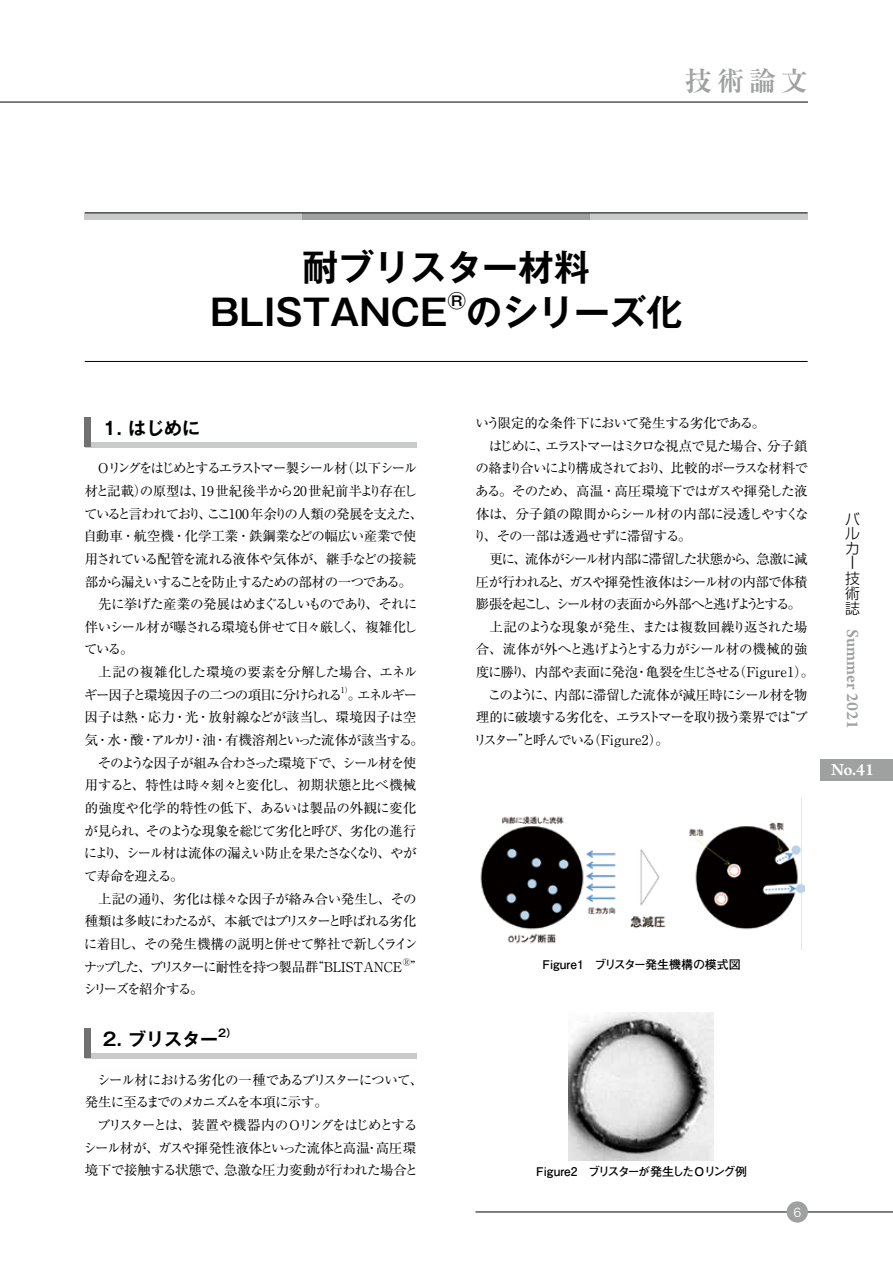
<style>
.page{position:relative;width:893px;height:1263px;background:#fff}
.page>*{position:absolute;margin:0;border:0;box-sizing:border-box;transform-origin:0 0}
.t1{font:700 36px/45px "Gothic MB101 Pro De";color:#000}
.t2{font:700 27px "Ryumin Pro";color:#9fa0a0}
.t3{font:700 21px "Gothic MB101 Pro De";color:#000}
.t4{font:700 18px "Gothic MB101 Pro De";color:#000}
.t5{font:600 18px "Arno Pro";color:#9fa0a0}
.t6{font:600 18px "Arno Pro";color:#fff}
.t7{font:300 14.85px/14.7px "Shin Go Pro";color:#000}
.t8{font:13.5px/22.6px "Ryumin Pro";letter-spacing:-.065em;color:#000}
.t9{font:13.5px "Ryumin Pro";letter-spacing:-.1em;color:#000}
.t10{font:13.5px "Ryumin Pro";letter-spacing:-.035em;color:#000}
.t11{font:13.5px "Ryumin Pro";letter-spacing:-.095em;color:#000}
.t12{font:13.5px "Ryumin Pro";letter-spacing:-.105em;color:#000}
.t13{font:13.5px "Ryumin Pro";letter-spacing:-.01em;color:#000}
.t14{font:13.5px "Ryumin Pro";letter-spacing:-.09em;color:#000}
.t15{font:13.5px "Ryumin Pro";letter-spacing:-.005em;color:#000}
.t16{font:13.5px "Ryumin Pro";letter-spacing:-.025em;color:#000}
.t17{font:13.5px "Ryumin Pro";letter-spacing:-.13em;color:#000}
.t18{font:13.5px "Ryumin Pro";letter-spacing:-.14em;color:#000}
.t19{font:13.5px "Ryumin Pro";letter-spacing:-.085em;color:#000}
.t20{font:13.5px "Ryumin Pro";letter-spacing:-.045em;color:#000}
.t21{font:13.5px "Ryumin Pro";letter-spacing:-.03em;color:#000}
.t22{font:13.5px "Ryumin Pro";letter-spacing:.01em;color:#000}
.t23{font:13.5px "Ryumin Pro";letter-spacing:-.11em;color:#000}
.t24{font:700 12px "Futo Go B101 Pro";letter-spacing:-.03em;color:#000}
.t25{font:700 12px "Futo Go B101 Pro";letter-spacing:-.01em;color:#000}
.t26{font:12px "Hira Kaku Pro W3";color:#fff}
.t27{font:700 10.5px "Gothic MB101 Pro De";color:#000}
.t28{font:7.8px "Ryumin Pro";color:#000}
</style>
<div class="page">
<div style="left:85px;top:1053px;width:331px;height:5px;background:#c9caca"></div>
<div style="left:85px;top:1028px;width:6px;height:30px;background:#727171"></div>
<div style="left:85px;top:442px;width:331px;height:5px;background:#c9caca"></div>
<div style="left:85px;top:417px;width:6px;height:30px;background:#727171"></div>
<img style="left:480px;top:798px;width:324px;height:152px">
<img style="left:568px;top:1013px;width:146px;height:147px">
<div style="left:84px;top:213px;width:724px;height:6px;background:#c9caca"></div>
<div style="left:302px;top:213px;width:288px;height:6px;background:#9fa0a0"></div>
<hr style="left:85px;top:213px;width:723px;height:1px;background:#000">
<hr style="left:85px;top:361px;width:723px;height:1px;background:#000">
<div style="left:821px;top:759px;width:72px;height:21px;background:#9fa0a0"></div>
<hr style="left:475px;top:1212px;width:418px;height:1px;background:#000">
<div style="left:787px;top:1201px;width:21px;height:21px;background:#9fa0a0;border-radius:50%"></div>
<hr style="left:0;top:102px;width:808px;height:1px;background:#000">
<h2 class="t2" style="left:685px;top:60px;width:124px">技術論文</h2>
<h1 class="t1" style="left:210px;top:241px;width:382px;text-indent:92px">耐ブリスター材料<br>BLISTANCE</h1>
<h3 class="t3" style="left:448px;top:283px;width:20px">®</h3>
<h1 class="t1" style="left:466px;top:286px;width:218px">のシリーズ化</h1>
<h3 class="t4" style="left:85px;top:413px;width:117px">　1. はじめに</h3>
<p class="t17" style="left:98px;top:458px;width:320px">Oリングをはじめとするエラストマー製シール材（以下シール</p>
<p class="t13" style="left:85px;top:480px;width:334px">材と記載）の原型は、19世紀後半から20世紀前半より存在し</p>
<p class="t11" style="left:84px;top:503px;width:341px">ていると言われており、ここ100 年余りの人類の発展を支えた、</p>
<p class="t15" style="left:84px;top:526px;width:334px">自動車・航空機・化学工業・鉄鋼業などの幅広い産業で使</p>
<p class="t8" style="left:85px;top:547px;width:333px">用されている配管を流れる液体や気体が、継手などの接続</p>
<p class="t11" style="left:85px;top:571px;width:329px">部から漏えいすることを防止するための部材の一つである。</p>
<p class="t8" style="left:98px;top:592px;width:320px">先に挙げた産業の発展はめまぐるしいものであり、それに</p>
<p class="t12" style="left:85px;top:616px;width:334px">伴いシール材が曝される環境も併せて日々厳しく、複雑化し</p>
<p class="t8" style="left:84px;top:637px;width:51px">ている。</p>
<p class="t22" style="left:98px;top:661px;width:321px">上記の複雑化した環境の要素を分解した場合、エネル</p>
<p class="t19" style="left:84px;top:684px;width:335px">ギー因子と環境因子の二つの項目に分けられる。エネルギー</p>
<p class="t28" style="left:341px;top:684px;width:13px">1）</p>
<p class="t15" style="left:85px;top:707px;width:333px">因子は熱・応力・光・放射線などが該当し、環境因子は空</p>
<p class="t8" style="left:85px;top:728px;width:341px">気・水・酸・アルカリ・油・有機溶剤といった流体が該当する。</p>
<p class="t8" style="left:98px;top:750px;width:320px">そのような因子が組み合わさった環境下で、シール材を使</p>
<p class="t21" style="left:85px;top:775px;width:333px">用すると、特性は時々刻々と変化し、初期状態と比べ機械</p>
<p class="t13" style="left:85px;top:797px;width:333px">的強度や化学的特性の低下、あるいは製品の外観に変化</p>
<p class="t14" style="left:85px;top:820px;width:333px">が見られ、そのような現象を総じて劣化と呼び、劣化の進行</p>
<p class="t9" style="left:84px;top:843px;width:334px">により、シール材は流体の漏えい防止を果たさなくなり、やが</p>
<p class="t11" style="left:84px;top:865px;width:101px">て寿命を迎える。</p>
<p class="t10" style="left:98px;top:888px;width:320px">上記の通り、劣化は様々な因子が絡み合い発生し、その</p>
<p class="t9" style="left:85px;top:910px;width:333px">種類は多岐にわたるが、本紙ではブリスターと呼ばれる劣化</p>
<p class="t20" style="left:84px;top:933px;width:335px">に着目し、その発生機構の説明と併せて弊社で新しくライン</p>
<p class="t8" style="left:84px;top:954px;width:320px">ナップした、ブリスターに耐性を持つ製品群“BLISTANCE</p>
<p class="t28" style="left:403px;top:956px;width:9px">Ⓡ</p>
<p class="t8" style="left:411px;top:954px;width:15px">”</p>
<p class="t23" style="left:84px;top:978px;width:122px">シリーズを紹介する。</p>
<h3 class="t4" style="left:85px;top:1024px;width:135px">　2. ブリスター</h3>
<p class="t27" style="left:218px;top:1024px;width:20px">2）</p>
<p class="t8" style="left:85px;top:1067px;width:340px;text-indent:12px">シール材における劣化の一種であるブリスターについて、発生に至るまでのメカニズムを本項に示す。</p>
<p class="t8" style="left:84px;top:1113px;width:336px;text-indent:14px">ブリスターとは、装置や機器内の Oリングをはじめとするシール材が、ガスや揮発性液体といった流体と高温・高圧環境下で接触する状態で、急激な圧力変動が行われた場合と</p>
<p class="t8" style="left:475px;top:411px;width:291px">いう限定的な条件下において発生する劣化である。</p>
<p class="t9" style="left:489px;top:435px;width:320px">はじめに、エラストマーはミクロな視点で見た場合、分子鎖</p>
<p class="t12" style="left:475px;top:458px;width:334px">の絡まり合いにより構成されており、比較的ポーラスな材料で</p>
<p class="t8" style="left:475px;top:479px;width:334px">ある。そのため、高温・高圧環境下ではガスや揮発した液</p>
<p class="t16" style="left:476px;top:503px;width:334px">体は、分子鎖の隙間からシール材の内部に浸透しやすくな</p>
<p class="t10" style="left:473px;top:526px;width:220px">り、その一部は透過せずに滞留する。</p>
<p class="t14" style="left:489px;top:548px;width:320px">更に、流体がシール材内部に滞留した状態から、急激に減</p>
<p class="t8" style="left:476px;top:569px;width:333px">圧が行われると、ガスや揮発性液体はシール材の内部で体積</p>
<p class="t18" style="left:476px;top:593px;width:327px">膨張を起こし、シール材の表面から外部へと逃げようとする。</p>
<p class="t16" style="left:489px;top:616px;width:320px">上記のような現象が発生、または複数回繰り返された場</p>
<p class="t10" style="left:476px;top:639px;width:333px">合、流体が外へと逃げようとする力がシール材の機械的強</p>
<p class="t8" style="left:476px;top:660px;width:340px">度に勝り、内部や表面に発泡・亀裂を生じさせる（Figure1）。</p>
<p class="t8" style="left:488px;top:682px;width:321px">このように、内部に滞留した流体が減圧時にシール材を物</p>
<p class="t9" style="left:476px;top:707px;width:334px">理的に破壊する劣化を、エラストマーを取り扱う業界では“ブ</p>
<p class="t8" style="left:474px;top:728px;width:197px">リスター”と呼んでいる（Figure2）。</p>
<p class="t7" style="left:845px;top:510px;width:16px">バルカー技術誌</p>
<h3 class="t5" style="left:863px;top:629px;width:101px;rotate:90deg">Summer 2021</h3>
<h3 class="t6" style="left:831px;top:759px;width:45px">No.41</h3>
<p class="t25" style="left:543px;top:955px;width:200px">Figure1　ブリスター発生機構の模式図</p>
<p class="t24" style="left:536px;top:1161px;width:212px">Figure2　ブリスターが発生したOリング例</p>
<p class="t26" style="left:793px;top:1201px;width:9px">6</p>
</div>
